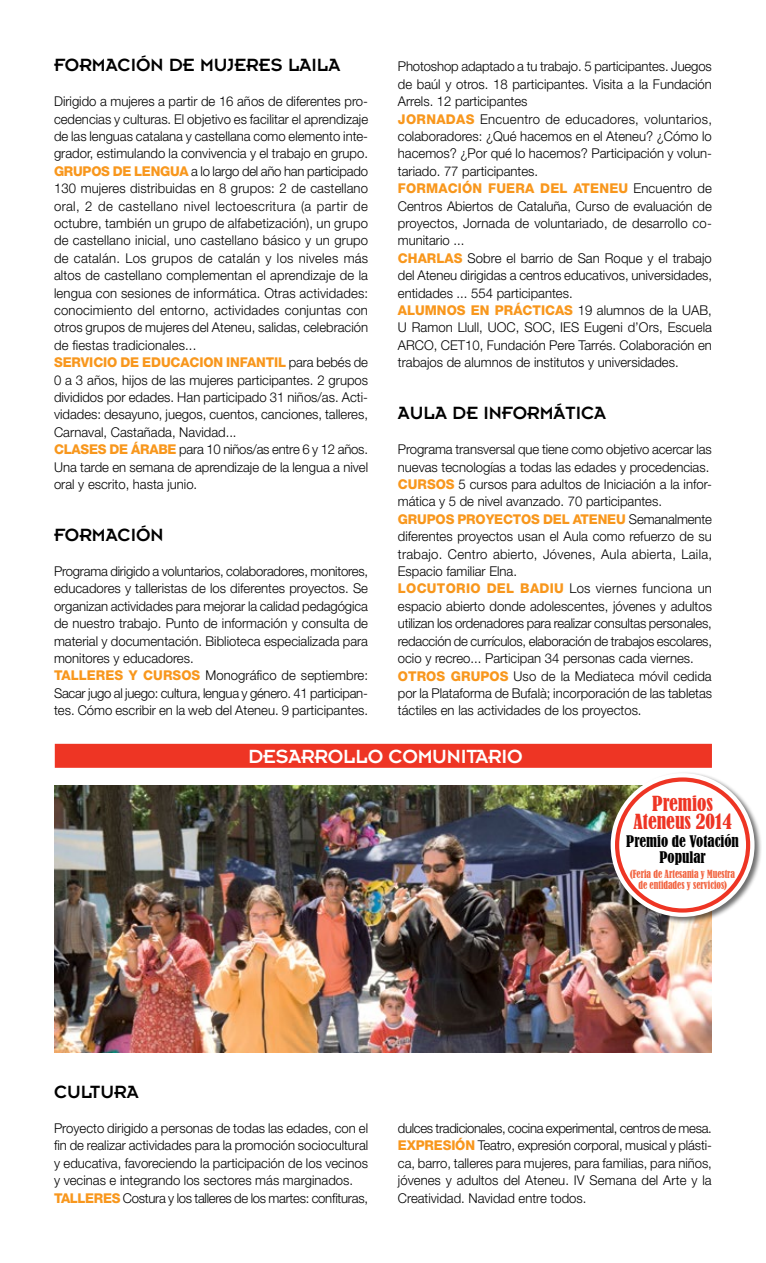
<style>
.page{position:relative;width:766px;height:1263px;background:#fff}
.page>*{position:absolute;margin:0;border:0;box-sizing:border-box;transform-origin:0 0}
.t1{font:21px "Insignia";letter-spacing:-.01em;color:#fff}
.t2{font:19.5px "Insignia";color:#000}
.t3{font:condensed 19.5px/18px "Bernard";color:#ee3524;text-align:center}
.t4{font:condensed 15px/16.5px "Bernard";color:#000;text-align:center}
.t5{font:300 13.5px/17.4px "Helvetica Neue";color:#000}
.t6{font:800 13.5px "Helvetica Neue";letter-spacing:.015em;color:#f8971d}
.t7{font:800 13.5px "Helvetica Neue";letter-spacing:-.01em;color:#f8971d}
.t8{font:condensed 10.5px/10.5px "Bernard";color:#f26541;text-align:center;scale:.9 1}
.s1{font-weight:800;color:#f8971d}
</style>
<div class="page">
<img style="left:55px;top:785px;width:656px;height:267px">
<div style="left:55px;top:744px;width:656px;height:24px;background:#ee3524"></div>
<div style="left:608px;top:771px;width:153px;height:153px;background:#000;opacity:.57"></div>
<div style="left:610px;top:773px;width:144px;height:144px;background:#fff;border-radius:50%"></div>
<div style="left:614px;top:777px;width:136px;height:135px;border:4px solid #ee3524;border-radius:50%"></div>
<h2 class="t2" style="left:54px;top:55px;width:24px">FORMACIÓN</h2>
<h2 class="t2" style="left:169px;top:55px;width:44px">DE MUJERE</h2>
<h2 class="t2" style="left:271px;top:55px;width:40px">S LAILA</h2>
<p class="t5" style="left:54px;top:92px;width:315px">Dirigido a mujeres a partir de 16 años de diferentes pro&shy;cedencias y culturas. El objetivo es facilitar el aprendizaje de las lenguas catalana y castellana como elemento inte&shy;grador, estimulando la convivencia y el trabajo en grupo.<br><span class="s1">GRUPOS DE LENGUA</span> a lo largo del año han participado 130 mujeres distribuidas en 8 grupos: 2 de castellano oral, 2 de castellano nivel lectoescritura (a partir de octubre, también un grupo de alfabetización), un grupo de castellano inicial, uno castellano básico y un grupo de catalán. Los grupos de catalán y los niveles más altos de castellano complementan el aprendizaje de la lengua con sesiones de informática. Otras actividades: conocimiento del entorno, actividades conjuntas con otros grupos de mujeres del Ateneu, salidas, celebración de fiestas tradicionales...<br><span class="s1">SERVICIO DE EDUCACION INFANTIL</span> para bebés de 0 a 3 años, hijos de las mujeres participantes. 2 grupos divididos por edades. Han participado 31 niños/as. Acti&shy;vidades: desayuno, juegos, cuentos, canciones, talleres, Carnaval, Castañada, Navidad...<br><span class="s1">CLASES DE ÁRABE</span> para 10 niños/as entre 6 y 12 años.<br>Una tarde en semana de aprendizaje de la lengua a nivel oral y escrito, hasta junio.</p>
<h2 class="t2" style="left:54px;top:525px;width:24px">FORMACIÓN</h2>
<p class="t5" style="left:54px;top:562px;width:315px">Programa dirigido a voluntarios, colaboradores, monitores, educadores y talleristas de los diferentes proyectos. Se organizan actividades para mejorar la calidad pedagógica de nuestro trabajo. Punto de información y consulta de material y documentación. Biblioteca especializada para monitores y educadores.<br><span class="s1">TALLERES Y CURSOS</span> Monográfico de septiembre:<br>Sacar jugo al juego: cultura, lengua y género. 41 participan&shy;tes. Cómo escribir en la web del Ateneu. 9 participantes.</p>
<p class="t5" style="left:398px;top:58px;width:315px">Photoshop adaptado a tu trabajo. 5 participantes. Juegos de baúl y otros. 18 participantes. Visita a la Fundación Arrels. 12 participantes<br><span class="s1">JORNADAS</span> Encuentro de educadores, voluntarios, colaboradores: ¿Qué hacemos en el Ateneu? ¿Cómo lo hacemos? ¿Por qué lo hacemos? Participación y volun&shy;tariado. 77 participantes.</p>
<p class="t6" style="left:398px;top:180px;width:194px">FORMACIÓN FUERA DEL ATENEU</p>
<p class="t5" style="left:398px;top:179px;width:316px;text-indent:235px">Encuentro de Centros Abiertos de Cataluña, Curso de evaluación de proyectos, Jornada de voluntariado, de desarrollo co&shy;munitario ...<br><span class="s1">CHARLAS</span> Sobre el barrio de San Roque y el trabajo del Ateneu dirigidas a centros educativos, universidades, entidades ... 554 participantes.<br><span class="s1">ALUMNOS EN PRÁCTICAS</span> 19 alumnos de la UAB, U Ramon Llull, UOC, SOC, IES Eugeni d’Ors, Escuela ARCO, CET10, Fundación Pere Tarrés. Colaboración en trabajos de alumnos de institutos y universidades.</p>
<h2 class="t2" style="left:398px;top:403px;width:25px">AULA</h2>
<h2 class="t2" style="left:452px;top:403px;width:44px">DE INFORM</h2>
<h2 class="t2" style="left:553px;top:403px;width:33px">ÁTICA</h2>
<p class="t5" style="left:398px;top:440px;width:315px">Programa transversal que tiene como objetivo acercar las nuevas tecnologías a todas las edades y procedencias.<br><span class="s1">CURSOS</span> 5 cursos para adultos de Iniciación a la infor&shy;mática y 5 de nivel avanzado. 70 participantes.</p>
<p class="t7" style="left:398px;top:511px;width:79px">GRUPOS PROYECTOS</p>
<p class="t6" style="left:543px;top:511px;width:10px">DEL</p>
<p class="t6" style="left:572px;top:511px;width:18px">ATENEU</p>
<p class="t5" style="left:398px;top:510px;width:315px;text-align:justify;text-indent:231px">Semanalmente diferentes proyectos usan el Aula como refuerzo de su trabajo. Centro abierto, Jóvenes, Aula abierta, Laila, Espacio familiar Elna.</p>
<p class="t6" style="left:398px;top:581px;width:142px">LOCUTORIO DEL BADIU</p>
<p class="t5" style="left:398px;top:580px;width:316px;text-indent:171px">Los viernes funciona un espacio abierto donde adolescentes, jóvenes y adultos utilizan los ordenadores para realizar consultas personales, redacción de currículos, elaboración de trabajos escolares, ocio y recreo... Participan 34 personas cada viernes.<br><span class="s1">OTROS GRUPOS</span> Uso de la Mediateca móvil cedida por la Plataforma de Bufalà; incorporación de las tabletas táctiles en las actividades de los proyectos.</p>
<h1 class="t1" style="left:248px;top:746px;width:42px">DESARROLLO</h1>
<h1 class="t1" style="left:388px;top:746px;width:134px">COMUNITARIO</h1>
<h2 class="t3" style="left:633px;top:794px;width:100px">Premios<br>Ateneus 2014</h2>
<p class="t4" style="left:626px;top:833px;width:114px">Premio de Votación<br>Popular</p>
<p class="t8" style="left:630px;top:869px;width:118px">(Feria de Artesania y Muestra de entidades y servicios)</p>
<h2 class="t2" style="left:54px;top:1082px;width:60px">CULTURA</h2>
<p class="t5" style="left:54px;top:1119px;width:315px">Proyecto dirigido a personas de todas las edades, con el fin de realizar actividades para la promoción sociocultural y educativa, favoreciendo la participación de los vecinos y vecinas e integrando los sectores más marginados.<br><span class="s1">TALLERES</span> Costura y los talleres de los martes: confituras,</p>
<p class="t5" style="left:398px;top:1119px;width:315px;text-align:justify">dulces tradicionales, cocina experimental, centros de mesa.<br><span class="s1">EXPRESIÓN</span> Teatro, expresión corporal, musical y plásti&shy;ca, barro, talleres para mujeres, para familias, para niños, jóvenes y adultos del Ateneu. IV Semana del Arte y la Creatividad. Navidad entre todos.</p>
</div>
